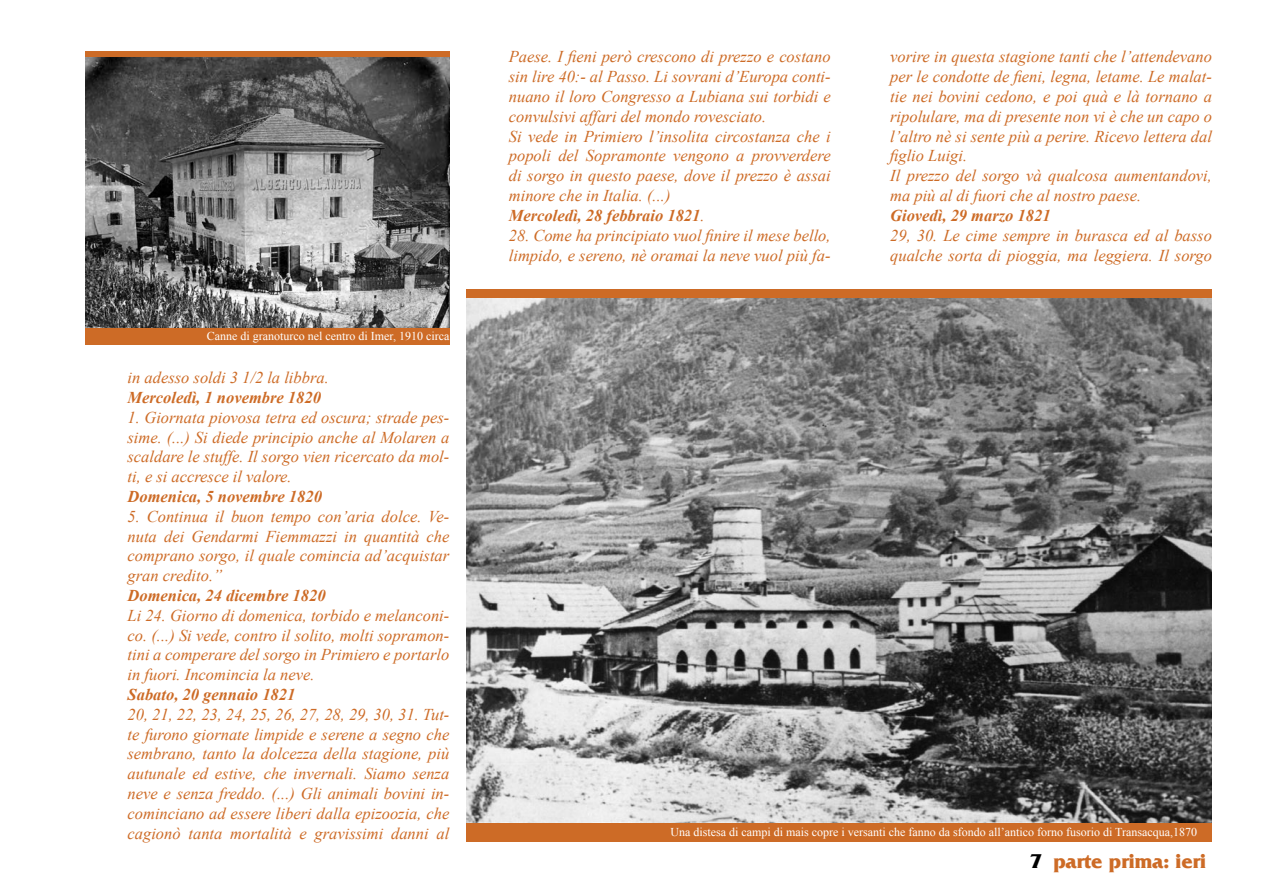
<style>
.page{position:relative;width:1263px;height:893px;background:#fff}
.page>*{position:absolute;margin:0;border:0;box-sizing:border-box;transform-origin:0 0}
.t1{font:21px "France";color:#cd6b26}
.t2{font:italic 16.5px/19.8px "Times New Roman";color:#cd6b26;text-align:justify}
.t3{font:italic 700 16.5px "Times New Roman";color:#cd6b26}
.t4{font:12px "Times New Roman";color:#fff}
.s1{font-weight:700}
.s2{color:#000}
</style>
<div class="page">
<div style="left:466px;top:289px;width:746px;height:553px;background:#cd6b26"></div>
<div style="left:85px;top:51px;width:364px;height:293px;background:#cd6b26"></div>
<img style="left:85px;top:57px;width:364px;height:270px">
<img style="left:466px;top:299px;width:746px;height:524px">
<p class="t4" style="left:207px;top:329px;width:244px">Canne di granoturco nel centro di Imer, 1910 circa</p>
<p class="t2" style="left:128px;top:367px;width:203px">in adesso soldi 3 1/2 la libbra.</p>
<p class="t3" style="left:128px;top:388px;width:195px">Mercoledì, 1 novembre 1820</p>
<p class="t2" style="left:128px;top:407px;width:323px">1. Giornata piovosa tetra ed oscura; strade pes&shy;sime. (...) Si diede principio anche al Molaren a scaldare le stuffe. Il sorgo vien ricercato da mol&shy;ti, e si accresce il valore.</p>
<p class="t3" style="left:128px;top:487px;width:196px">Domenica, 5 novembre 1820</p>
<p class="t2" style="left:128px;top:506px;width:323px">5. Continua il buon tempo con’aria dolce. Ve&shy;nuta dei Gendarmi Fiemmazzi in quantità che comprano sorgo, il quale comincia ad’acquistar gran credito.”</p>
<p class="t3" style="left:128px;top:586px;width:199px">Domenica, 24 dicembre 1820</p>
<p class="t2" style="left:128px;top:605px;width:323px">Li 24. Giorno di domenica, torbido e melanconi&shy;co. (...) Si vede, contro il solito, molti sopramon&shy;tini a comperare del sorgo in Primiero e portarlo in fuori. Incomincia la neve.</p>
<p class="t3" style="left:128px;top:685px;width:169px">Sabato, 20 gennaio 1821</p>
<p class="t2" style="left:128px;top:704px;width:323px">20, 21, 22, 23, 24, 25, 26, 27, 28, 29, 30, 31. Tut&shy;te furono giornate limpide e serene a segno che sembrano, tanto la dolcezza della stagione, più autunale ed estive, che invernali. Siamo senza neve e senza freddo. (...) Gli animali bovini in&shy;cominciano ad essere liberi dalla epizoozia, che cagionò tanta mortalità e gravissimi danni al</p>
<p class="t2" style="left:509px;top:47px;width:323px;text-align:left">Paese. I fieni però crescono di prezzo e costano sin lire 40:- al Passo. Li sovrani d’Europa conti&shy;nuano il loro Congresso a Lubiana sui torbidi e convulsivi affari del mondo rovesciato.<br>Si vede in Primiero l’insolita circostanza che i popoli del Sopramonte vengono a provverdere di sorgo in questo paese, dove il prezzo è assai minore che in Italia. (...)<br><span class="s1">Mercoledì, 28 febbraio 1821</span>.</p>
<p class="t2" style="left:509px;top:225px;width:323px">28. Come ha principiato vuol finire il mese bello, limpido, e sereno, nè oramai la neve vuol più fa-</p>
<p class="t2" style="left:890px;top:47px;width:323px;text-align:left">vorire in questa stagione tanti che l’attendevano per le condotte de fieni, legna, letame. Le malat&shy;tie nei bovini cedono, e poi quà e là tornano a ripolulare, ma di presente non vi è che un capo o l’altro nè si sente più a perire. Ricevo lettera dal figlio Luigi.<br>Il prezzo del sorgo và qualcosa aumentandovi, ma più al di fuori che al nostro paese.</p>
<p class="t3" style="left:890px;top:206px;width:162px">Giovedì, 29 marzo 1821</p>
<p class="t2" style="left:890px;top:225px;width:323px">29, 30. Le cime sempre in burasca ed al basso qualche sorta di pioggia, ma leggiera. Il sorgo</p>
<p class="t4" style="left:670px;top:825px;width:528px">Una distesa di campi di mais copre i versanti che fanno da sfondo all’antico forno fusorio di Transacqua,1870</p>
<p class="t1" style="left:1030px;top:849px;width:177px"><span class="s2">7</span> parte prima: ieri</p>
</div>
